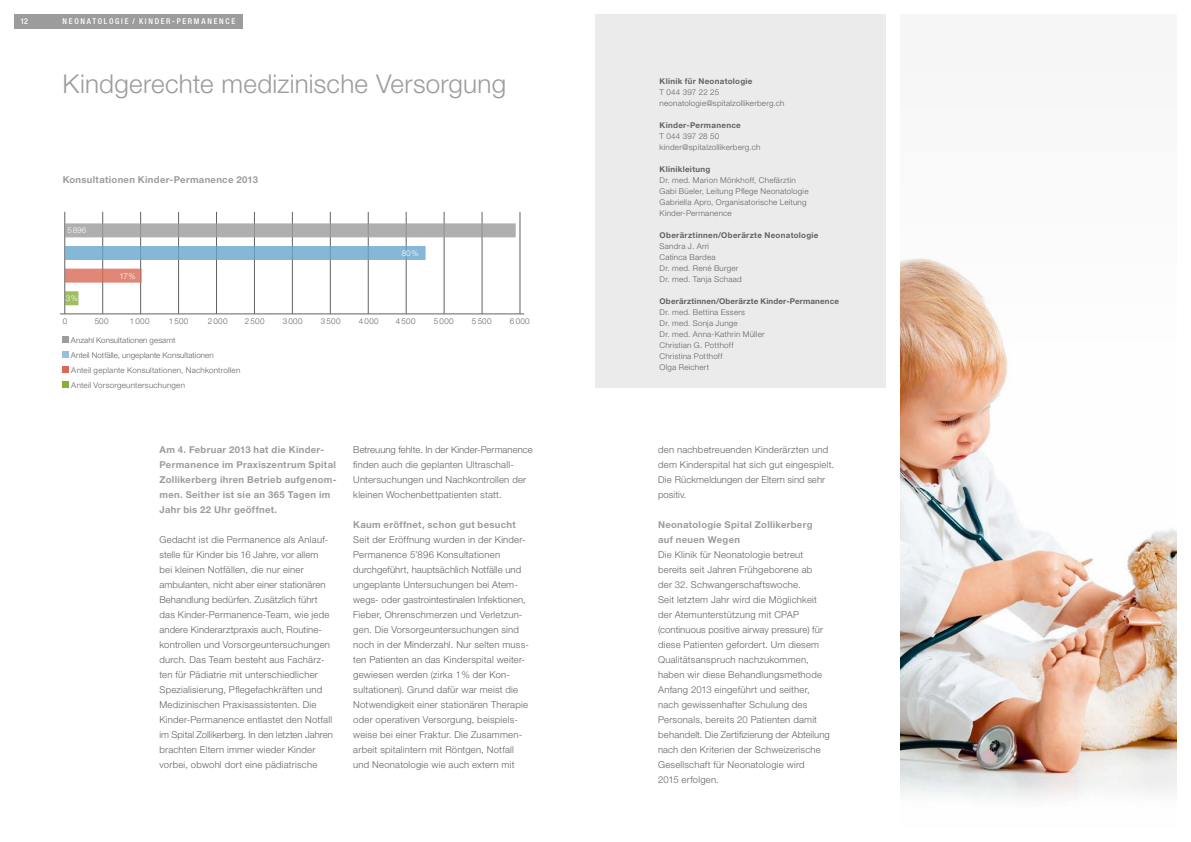
<style>
.page{position:relative;width:1191px;height:842px;background:#fff}
.page>*{position:absolute;margin:0;border:0;box-sizing:border-box;transform-origin:0 0}
.t1{font:300 26px "Helvetica Neue";letter-spacing:.01em;color:#9c9c9d}
.t2{font:300 9.5px/15px "Helvetica Neue";letter-spacing:.025em;color:#626261}
.t3{font:700 9.5px/15px "Helvetica Neue";letter-spacing:.03em;color:#9c9c9d}
.t4{font:300 8px/11px "Helvetica Neue";letter-spacing:.03em;color:#626261}
.t5{font:300 8px/15px "Helvetica Neue";letter-spacing:.01em;color:#626261}
.t6{font:700 8px "Helvetica Neue";letter-spacing:.035em;color:#626261}
.t7{font:500 condensed 8px "Helvetica Neue";letter-spacing:.21em;color:#fff}
.t8{font:300 8px "Helvetica Neue";letter-spacing:.01em;color:#fff}
</style>
<div class="page">
<div style="left:14px;top:14px;width:228px;height:14px;background:#9c9c9d"></div>
<img style="left:900px;top:258px;width:276px;height:541px">
<div style="left:595px;top:14px;width:291px;height:373px;background:#ebebeb"></div>
<hr style="left:65px;top:212px;width:1px;height:102px;background:#626261">
<hr style="left:520px;top:212px;width:1px;height:102px;background:#626261">
<hr style="left:102px;top:212px;width:1px;height:102px;background:#626261">
<hr style="left:178px;top:212px;width:1px;height:102px;background:#626261">
<hr style="left:254px;top:212px;width:1px;height:102px;background:#626261">
<hr style="left:330px;top:212px;width:1px;height:102px;background:#626261">
<hr style="left:406px;top:212px;width:1px;height:102px;background:#626261">
<hr style="left:140px;top:212px;width:1px;height:102px;background:#626261">
<hr style="left:216px;top:212px;width:1px;height:102px;background:#626261">
<hr style="left:292px;top:212px;width:1px;height:102px;background:#626261">
<hr style="left:368px;top:212px;width:1px;height:102px;background:#626261">
<hr style="left:444px;top:212px;width:1px;height:102px;background:#626261">
<hr style="left:482px;top:212px;width:1px;height:102px;background:#626261">
<hr style="left:60px;top:314px;width:464px;height:1px;background:#626261">
<div style="left:62px;top:336px;width:7px;height:7px;background:#9c9c9d"></div>
<div style="left:62px;top:351px;width:7px;height:7px;background:#99bedd"></div>
<div style="left:62px;top:366px;width:7px;height:7px;background:#da6a55"></div>
<div style="left:62px;top:381px;width:7px;height:7px;background:#85ae3a"></div>
<div style="left:65px;top:223px;width:451px;height:14px;background:#afafb0"></div>
<div style="left:65px;top:246px;width:360px;height:14px;background:#85b7d7"></div>
<div style="left:65px;top:269px;width:77px;height:14px;background:#e18777"></div>
<div style="left:65px;top:291px;width:13px;height:14px;background:#9dbe61"></div>
<p class="t7" style="left:21px;top:17px;width:9px">12</p>
<p class="t7" style="left:63px;top:17px;width:174px">NEONATOLOGIE / KINDER-PERMANENCE</p>
<h1 class="t1" style="left:63px;top:68px;width:445px">Kindgerechte medizinische Versorgung</h1>
<p class="t3" style="left:63px;top:172px;width:197px">Konsultationen Kinder-Permanence 2013</p>
<p class="t8" style="left:67px;top:226px;width:20px">5896</p>
<p class="t8" style="left:66px;top:293px;width:14px">3%</p>
<p class="t8" style="left:120px;top:271px;width:18px">17%</p>
<p class="t8" style="left:402px;top:248px;width:18px">80%</p>
<p class="t4" style="left:63px;top:315px;width:6px">0</p>
<p class="t4" style="left:95px;top:315px;width:15px">500</p>
<p class="t4" style="left:130px;top:315px;width:21px">1 000</p>
<p class="t4" style="left:169px;top:315px;width:21px">1 500</p>
<p class="t4" style="left:208px;top:315px;width:21px">2 000</p>
<p class="t4" style="left:245px;top:315px;width:21px">2 500</p>
<p class="t4" style="left:283px;top:315px;width:21px">3 000</p>
<p class="t4" style="left:321px;top:315px;width:21px">3 500</p>
<p class="t4" style="left:359px;top:315px;width:21px">4 000</p>
<p class="t4" style="left:396px;top:315px;width:21px">4 500</p>
<p class="t4" style="left:434px;top:315px;width:21px">5 000</p>
<p class="t4" style="left:472px;top:315px;width:21px">5 500</p>
<p class="t4" style="left:510px;top:315px;width:21px">6 000</p>
<p class="t5" style="left:71px;top:332px;width:171px">Anzahl Konsultationen gesamt<br>Anteil Notfälle, ungeplante Konsultationen<br>Anteil geplante Konsultationen, Nachkontrollen Anteil Vorsorgeuntersuchungen</p>
<p class="t3" style="left:159px;top:442px;width:178px">Am 4. Februar 2013 hat die Kinder-Permanence im Praxiszentrum Spital Zollikerberg ihren Betrieb aufgenom&shy;men. Seither ist sie an 365 Tagen im Jahr bis 22 Uhr geöffnet.</p>
<p class="t2" style="left:159px;top:532px;width:175px">Gedacht ist die Permanence als Anlauf&shy;stelle für Kinder bis 16 Jahre, vor allem bei kleinen Notfällen, die nur einer ambulanten, nicht aber einer stationären Behandlung bedürfen. Zusätzlich führt das Kinder-Permanence-Team, wie jede andere Kinderarztpraxis auch, Routine&shy;kontrollen und Vorsorgeuntersuchungen durch. Das Team besteht aus Fachärz&shy;ten für Pädiatrie mit unterschiedlicher Spezialisierung, Pflegefachkräften und Medizinischen Praxisassistenten. Die Kinder-Permanence entlastet den Notfall im Spital Zollikerberg. In den letzten Jahren brachten Eltern immer wieder Kinder vorbei, obwohl dort eine pädiatrische</p>
<p class="t2" style="left:353px;top:442px;width:181px">Betreuung fehlte. In der Kinder-Permanence finden auch die geplanten Ultraschall-Untersuchungen und Nachkontrollen der kleinen Wochenbettpatienten statt.</p>
<p class="t3" style="left:353px;top:517px;width:164px">Kaum eröffnet, schon gut besucht</p>
<p class="t2" style="left:353px;top:532px;width:177px">Seit der Eröffnung wurden in der Kinder-Permanence 5’896 Konsultationen durchgeführt, hauptsächlich Notfälle und ungeplante Untersuchungen bei Atem&shy;wegs- oder gastrointestinalen Infektionen, Fieber, Ohrenschmerzen und Verletzun&shy;gen. Die Vorsorgeuntersuchungen sind noch in der Minderzahl. Nur selten muss&shy;ten Patienten an das Kinderspital weiter&shy;gewiesen werden (zirka 1% der Kon&shy;sultationen). Grund dafür war meist die Notwendigkeit einer stationären Therapie oder operativen Versorgung, beispiels&shy;weise bei einer Fraktur. Die Zusammen&shy;arbeit spitalintern mit Röntgen, Notfall und Neonatologie wie auch extern mit</p>
<p class="t6" style="left:659px;top:77px;width:94px">Klinik für Neonatologie</p>
<p class="t4" style="left:659px;top:87px;width:126px">T 044 397 22 25 neonatologie@spitalzollikerberg.ch</p>
<p class="t6" style="left:659px;top:121px;width:83px">Kinder-Permanence</p>
<p class="t4" style="left:659px;top:131px;width:102px">T 044 397 28 50 kinder@spitalzollikerberg.ch</p>
<p class="t6" style="left:659px;top:165px;width:52px">Klinikleitung</p>
<p class="t4" style="left:659px;top:175px;width:150px">Dr. med. Marion Mönkhoff, Chefärztin Gabi Büeler, Leitung Pflege Neonatologie Gabriella Apro, Organisatorische Leitung Kinder-Permanence</p>
<p class="t6" style="left:659px;top:231px;width:160px">Oberärztinnen/Oberärzte Neonatologie</p>
<p class="t4" style="left:659px;top:241px;width:84px">Sandra J. Arri<br>Catinca Bardea<br>Dr. med. René Burger<br>Dr. med. Tanja Schaad</p>
<p class="t6" style="left:659px;top:297px;width:181px">Oberärztinnen/Oberärzte Kinder-Permanence</p>
<p class="t4" style="left:659px;top:307px;width:107px">Dr. med. Bettina Essers<br>Dr. med. Sonja Junge<br>Dr. med. Anna-Kathrin Müller<br>Christian G. Potthoff<br>Christina Potthoff<br>Olga Reichert</p>
<p class="t2" style="left:658px;top:442px;width:177px">den nachbetreuenden Kinderärzten und dem Kinderspital hat sich gut eingespielt.<br>Die Rückmeldungen der Eltern sind sehr positiv.</p>
<p class="t3" style="left:658px;top:517px;width:156px">Neonatologie Spital Zollikerberg auf neuen Wegen</p>
<p class="t2" style="left:658px;top:547px;width:173px">Die Klinik für Neonatologie betreut bereits seit Jahren Frühgeborene ab<br>der 32. Schwangerschaftswoche.<br>Seit letztem Jahr wird die Möglichkeit der Atemunterstützung mit CPAP (continuous positive airway pressure) für diese Patienten gefordert. Um diesem Qualitätsanspruch nachzukommen, haben wir diese Behandlungsmethode Anfang 2013 eingeführt und seither, nach gewissenhafter Schulung des Personals, bereits 20 Patienten damit behandelt. Die Zertifizierung der Abteilung nach den Kriterien der Schweizerische Gesellschaft für Neonatologie wird<br>2015 erfolgen.</p>
</div>
